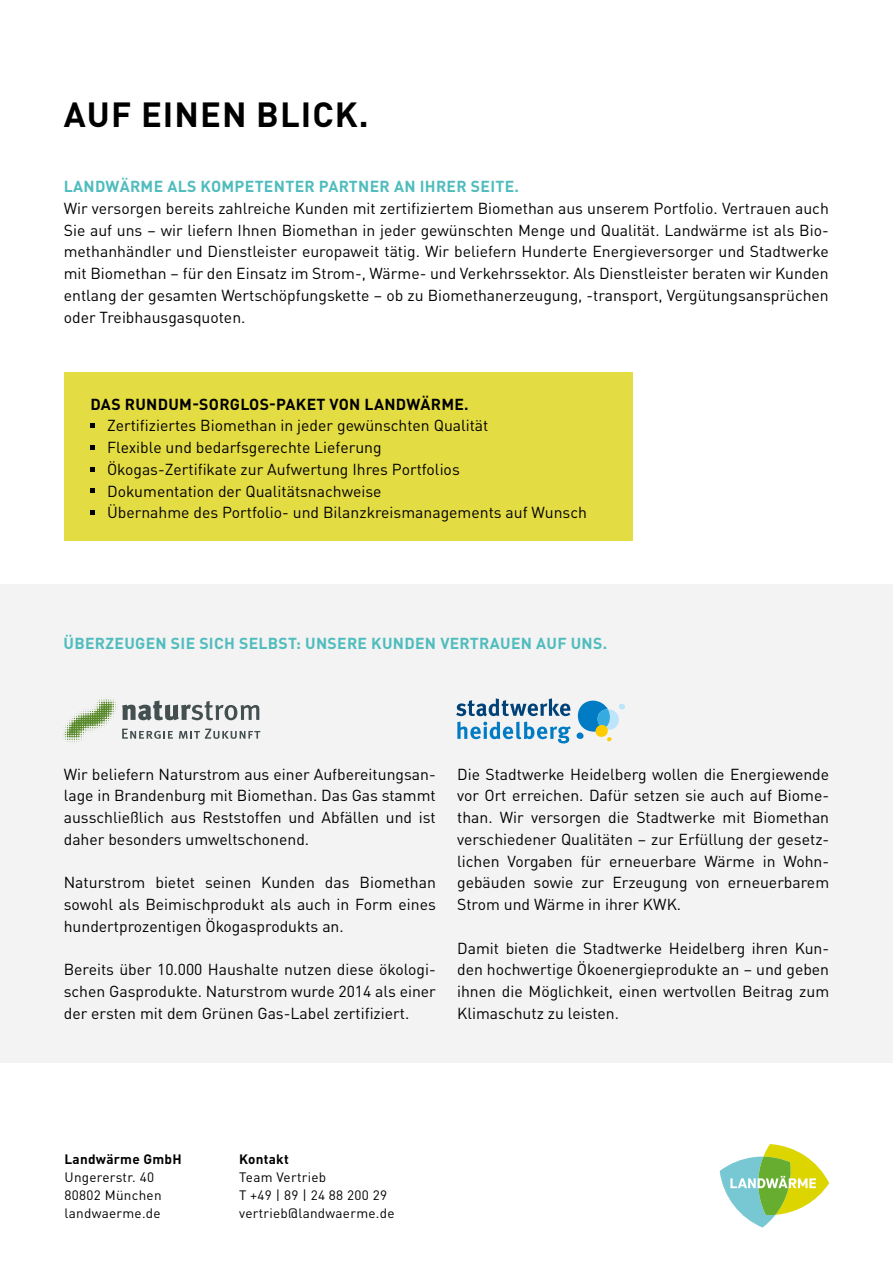
<style>
.page{position:relative;width:893px;height:1263px;background:#fff}
.page>*{position:absolute;margin:0;border:0;box-sizing:border-box;transform-origin:0 0}
.t1{font:700 34.5px "DINOT";letter-spacing:.03em;color:#000}
.t2{font:15.75px/21.8px "DINOT";color:#000;text-align:justify}
.t3{font:700 15.75px "DINOT";letter-spacing:.02em;color:#50bcbd}
.t4{font:700 15.75px "DINOT";letter-spacing:.02em;color:#000}
.t5{font:13.5px/18px "DINOT";letter-spacing:.02em;color:#000}
.t6{font:700 13.5px "DINOT";letter-spacing:.02em;color:#000}
</style>
<div class="page">
<svg style="left:720px;top:1144px;width:109px;height:83px"></svg>
<div style="left:64px;top:372px;width:568px;height:168px;background:#e4dc43"></div>
<svg style="left:90px;top:424px;width:4px;height:4px"></svg>
<svg style="left:90px;top:445px;width:4px;height:4px"></svg>
<svg style="left:90px;top:467px;width:4px;height:4px"></svg>
<svg style="left:90px;top:489px;width:4px;height:4px"></svg>
<svg style="left:90px;top:511px;width:4px;height:4px"></svg>
<div style="left:0;top:584px;width:893px;height:478px;background:#f2f2f2"></div>
<svg style="left:63px;top:697px;width:197px;height:47px"></svg>
<svg style="left:578px;top:700px;width:47px;height:41px"></svg>
<div style="left:595px;top:725px;width:13px;height:12px;background:#fc0;border-radius:50%"></div>
<svg style="left:456px;top:698px;width:115px;height:45px"></svg>
<h1 class="t1" style="left:64px;top:88px;width:306px">AUF EINEN BLICK.</h1>
<p class="t3" style="left:64px;top:174px;width:457px">LANDWÄRME ALS KOMPETENTER PARTNER AN IHRER SEITE.</p>
<p class="t2" style="left:64px;top:196px;width:767px">Wir versorgen bereits zahlreiche Kunden mit zertifiziertem Biomethan aus unserem Portfolio. Vertrauen auch Sie auf uns – wir liefern Ihnen Biomethan in jeder gewünschten Menge und Qualität. Landwärme ist als Bio&shy;methanhändler und Dienstleister europaweit tätig. Wir beliefern Hunderte Energieversorger und Stadtwerke mit Biomethan – für den Einsatz im Strom-, Wärme- und Verkehrssektor. Als Dienstleister beraten wir Kunden entlang der gesamten Wertschöpfungskette – ob zu Biomethanerzeugung, -transport, Vergütungsansprüchen oder Treibhausgasquoten.</p>
<p class="t4" style="left:90px;top:392px;width:380px">DAS RUNDUM-SORGLOS-PAKET VON LANDWÄRME.</p>
<p class="t2" style="left:107px;top:413px;width:481px;text-align:left">Zertifiziertes Biomethan in jeder gewünschten Qualität<br>Flexible und bedarfsgerechte Lieferung<br>Ökogas-Zertifikate zur Aufwertung Ihres Portfolios<br>Dokumentation der Qualitätsnachweise<br>Übernahme des Portfolio- und Bilanzkreismanagements auf Wunsch</p>
<p class="t3" style="left:64px;top:631px;width:545px">ÜBERZEUGEN SIE SICH SELBST: UNSERE KUNDEN VERTRAUEN AUF UNS.</p>
<p class="t2" style="left:64px;top:761px;width:374px">Wir beliefern Naturstrom aus einer Aufbereitungsan&shy;lage in Brandenburg mit Biomethan. Das Gas stammt ausschließlich aus Reststoffen und Abfällen und ist daher besonders umweltschonend.</p>
<p class="t2" style="left:64px;top:870px;width:374px">Naturstrom bietet seinen Kunden das Biomethan sowohl als Beimischprodukt als auch in Form eines hundertprozentigen Ökogasprodukts an.</p>
<p class="t2" style="left:64px;top:957px;width:374px">Bereits über 10.000 Haushalte nutzen diese ökologi&shy;schen Gasprodukte. Naturstrom wurde 2014 als einer der ersten mit dem Grünen Gas-Label zertifiziert.</p>
<p class="t2" style="left:457px;top:762px;width:374px">Die Stadtwerke Heidelberg wollen die Energiewende vor Ort erreichen. Dafür setzen sie auch auf Biome&shy;than. Wir versorgen die Stadtwerke mit Biomethan verschiedener Qualitäten – zur Erfüllung der gesetz&shy;lichen Vorgaben für erneuerbare Wärme in Wohn&shy;gebäuden sowie zur Erzeugung von erneuerbarem Strom und Wärme in ihrer KWK.</p>
<p class="t2" style="left:457px;top:936px;width:374px">Damit bieten die Stadtwerke Heidelberg ihren Kun&shy;den hochwertige Ökoenergieprodukte an – und geben ihnen die Möglichkeit, einen wertvollen Beitrag zum Klimaschutz zu leisten.</p>
<p class="t6" style="left:65px;top:1148px;width:119px">Landwärme GmbH</p>
<p class="t5" style="left:65px;top:1167px;width:99px">Ungererstr. 40<br>80802 München landwaerme.de</p>
<p class="t6" style="left:239px;top:1148px;width:51px">Kontakt</p>
<p class="t5" style="left:239px;top:1167px;width:157px">Team Vertrieb<br>T +49 | 89 | 24 88 200 29 vertrieb@landwaerme.de</p>
</div>
